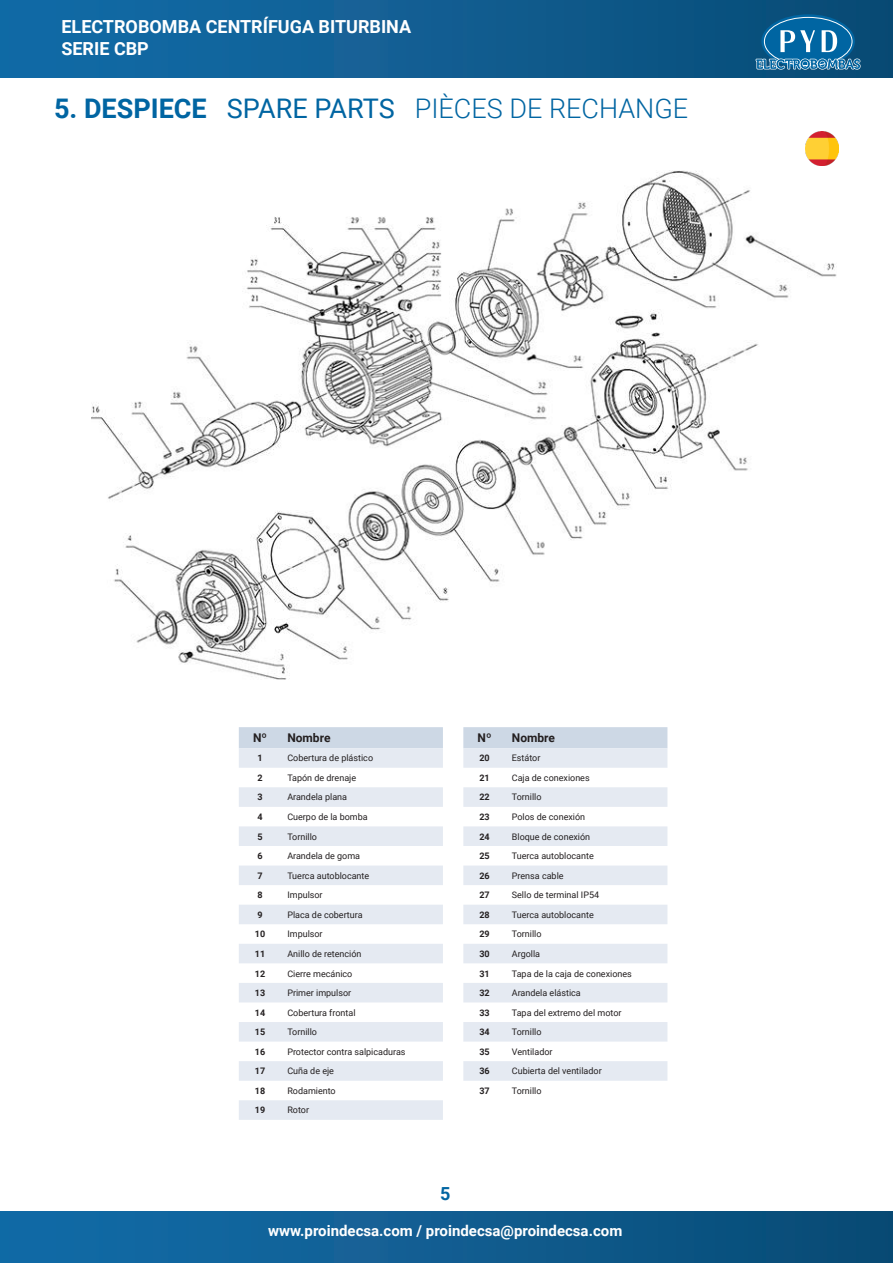
<style>
.page{position:relative;width:893px;height:1263px;background:#fff}
.page>*{position:absolute;margin:0;border:0;box-sizing:border-box;transform-origin:0 0}
.t1{font:300 27px "Roboto";color:#0065a2}
.t2{font:700 18px/21.6px "Roboto";color:#fff}
.t3{font:700 18px "Roboto";color:#0065a2}
.t4{font:700 15px "Roboto";color:#fff}
.t5{font:700 12px "Roboto";color:#231f20}
.t6{font:9px "Roboto";color:#231f20}
.t7{font:700 9px "Roboto";color:#231f20}
.s1{font-weight:700}
.s2{font-weight:400}
</style>
<div class="page">
<div style="left:0;top:0;width:893px;height:77px;background:linear-gradient(to right,#146daa,#0a4b75)"></div>
<div style="left:0;top:1211px;width:893px;height:52px;background:linear-gradient(to right,#146daa,#0a4b75)"></div>
<svg style="left:761px;top:14px;width:94px;height:54px"></svg>
<svg style="left:755px;top:28px;width:106px;height:50px;background:#2e77a4"></svg>
<div style="left:239px;top:727px;width:204px;height:21px;background:#cdd8e5"></div>
<svg style="left:239px;top:748px;width:204px;height:372px;fill:#e7ecf3"></svg>
<img style="left:92px;top:170px;width:744px;height:509px">
<div style="left:463px;top:727px;width:204px;height:21px;background:#cdd8e5"></div>
<svg style="left:463px;top:748px;width:204px;height:333px;fill:#e8ecf3"></svg>
<img style="left:805px;top:132px;width:34px;height:33px">
<h2 class="t2" style="left:61px;top:16px;width:351px">ELECTROBOMBA CENTRÍFUGA BITURBINA<br>SERIE CBP</h2>
<p class="t1" style="left:54px;top:90px;width:636px"><span class="s1">5. DESPIECE</span> <span class="s2">SPARE PARTS</span> PIÈCES DE RECHANGE</p>
<p class="t5" style="left:253px;top:729px;width:15px">Nº</p>
<p class="t5" style="left:287px;top:729px;width:45px">Nombre</p>
<p class="t7" style="left:257px;top:752px;width:7px">1</p>
<p class="t6" style="left:287px;top:752px;width:87px">Cobertura de plástico</p>
<p class="t7" style="left:257px;top:771px;width:7px">2</p>
<p class="t6" style="left:287px;top:771px;width:70px">Tapón de drenaje</p>
<p class="t7" style="left:257px;top:791px;width:7px">3</p>
<p class="t6" style="left:287px;top:791px;width:61px">Arandela plana</p>
<p class="t7" style="left:257px;top:810px;width:7px">4</p>
<p class="t6" style="left:287px;top:810px;width:82px">Cuerpo de la bomba</p>
<p class="t7" style="left:257px;top:830px;width:7px">5</p>
<p class="t6" style="left:287px;top:830px;width:31px">Tornillo</p>
<p class="t7" style="left:257px;top:850px;width:7px">6</p>
<p class="t6" style="left:287px;top:850px;width:74px">Arandela de goma</p>
<p class="t7" style="left:257px;top:869px;width:7px">7</p>
<p class="t6" style="left:287px;top:869px;width:83px">Tuerca autoblocante</p>
<p class="t7" style="left:257px;top:889px;width:7px">8</p>
<p class="t6" style="left:287px;top:889px;width:37px">Impulsor</p>
<p class="t7" style="left:257px;top:908px;width:7px">9</p>
<p class="t6" style="left:287px;top:908px;width:77px">Placa de cobertura</p>
<p class="t7" style="left:255px;top:928px;width:12px">10</p>
<p class="t6" style="left:287px;top:928px;width:37px">Impulsor</p>
<p class="t7" style="left:255px;top:947px;width:12px">11</p>
<p class="t6" style="left:287px;top:947px;width:76px">Anillo de retención</p>
<p class="t7" style="left:255px;top:967px;width:12px">12</p>
<p class="t6" style="left:287px;top:967px;width:67px">Cierre mecánico</p>
<p class="t7" style="left:255px;top:986px;width:12px">13</p>
<p class="t6" style="left:287px;top:986px;width:65px">Primer impulsor</p>
<p class="t7" style="left:255px;top:1006px;width:12px">14</p>
<p class="t6" style="left:287px;top:1006px;width:70px">Cobertura frontal</p>
<p class="t7" style="left:255px;top:1026px;width:12px">15</p>
<p class="t6" style="left:287px;top:1026px;width:31px">Tornillo</p>
<p class="t7" style="left:255px;top:1045px;width:12px">16</p>
<p class="t6" style="left:287px;top:1045px;width:120px">Protector contra salpicaduras</p>
<p class="t7" style="left:255px;top:1065px;width:12px">17</p>
<p class="t6" style="left:287px;top:1065px;width:48px">Cuña de eje</p>
<p class="t7" style="left:255px;top:1084px;width:12px">18</p>
<p class="t6" style="left:287px;top:1084px;width:50px">Rodamiento</p>
<p class="t7" style="left:255px;top:1104px;width:12px">19</p>
<p class="t6" style="left:287px;top:1104px;width:23px">Rotor</p>
<p class="t5" style="left:478px;top:729px;width:15px">Nº</p>
<p class="t5" style="left:512px;top:729px;width:45px">Nombre</p>
<p class="t7" style="left:479px;top:752px;width:12px">20</p>
<p class="t6" style="left:512px;top:752px;width:30px">Estátor</p>
<p class="t7" style="left:479px;top:771px;width:12px">21</p>
<p class="t6" style="left:512px;top:771px;width:79px">Caja de conexiones</p>
<p class="t7" style="left:479px;top:791px;width:12px">22</p>
<p class="t6" style="left:512px;top:791px;width:31px">Tornillo</p>
<p class="t7" style="left:479px;top:810px;width:12px">23</p>
<p class="t6" style="left:512px;top:810px;width:75px">Polos de conexión</p>
<p class="t7" style="left:479px;top:830px;width:12px">24</p>
<p class="t6" style="left:512px;top:830px;width:80px">Bloque de conexión</p>
<p class="t7" style="left:479px;top:850px;width:12px">25</p>
<p class="t6" style="left:512px;top:850px;width:83px">Tuerca autoblocante</p>
<p class="t7" style="left:479px;top:869px;width:12px">26</p>
<p class="t6" style="left:512px;top:869px;width:53px">Prensa cable</p>
<p class="t7" style="left:479px;top:889px;width:12px">27</p>
<p class="t6" style="left:512px;top:889px;width:89px">Sello de terminal IP54</p>
<p class="t7" style="left:479px;top:908px;width:12px">28</p>
<p class="t6" style="left:512px;top:908px;width:83px">Tuerca autoblocante</p>
<p class="t7" style="left:479px;top:928px;width:12px">29</p>
<p class="t6" style="left:512px;top:928px;width:31px">Tornillo</p>
<p class="t7" style="left:479px;top:947px;width:12px">30</p>
<p class="t6" style="left:512px;top:947px;width:30px">Argolla</p>
<p class="t7" style="left:479px;top:967px;width:12px">31</p>
<p class="t6" style="left:512px;top:967px;width:122px">Tapa de la caja de conexiones</p>
<p class="t7" style="left:479px;top:986px;width:12px">32</p>
<p class="t6" style="left:512px;top:986px;width:70px">Arandela elástica</p>
<p class="t7" style="left:479px;top:1006px;width:12px">33</p>
<p class="t6" style="left:512px;top:1006px;width:111px">Tapa del extremo del motor</p>
<p class="t7" style="left:479px;top:1026px;width:12px">34</p>
<p class="t6" style="left:512px;top:1026px;width:31px">Tornillo</p>
<p class="t7" style="left:479px;top:1045px;width:12px">35</p>
<p class="t6" style="left:512px;top:1045px;width:42px">Ventilador</p>
<p class="t7" style="left:479px;top:1065px;width:12px">36</p>
<p class="t6" style="left:512px;top:1065px;width:91px">Cubierta del ventilador</p>
<p class="t7" style="left:479px;top:1084px;width:12px">37</p>
<p class="t6" style="left:512px;top:1084px;width:31px">Tornillo</p>
<h2 class="t3" style="left:440px;top:1181px;width:12px">5</h2>
<h3 class="t4" style="left:268px;top:1220px;width:356px">www.proindecsa.com / proindecsa@proindecsa.com</h3>
</div>
